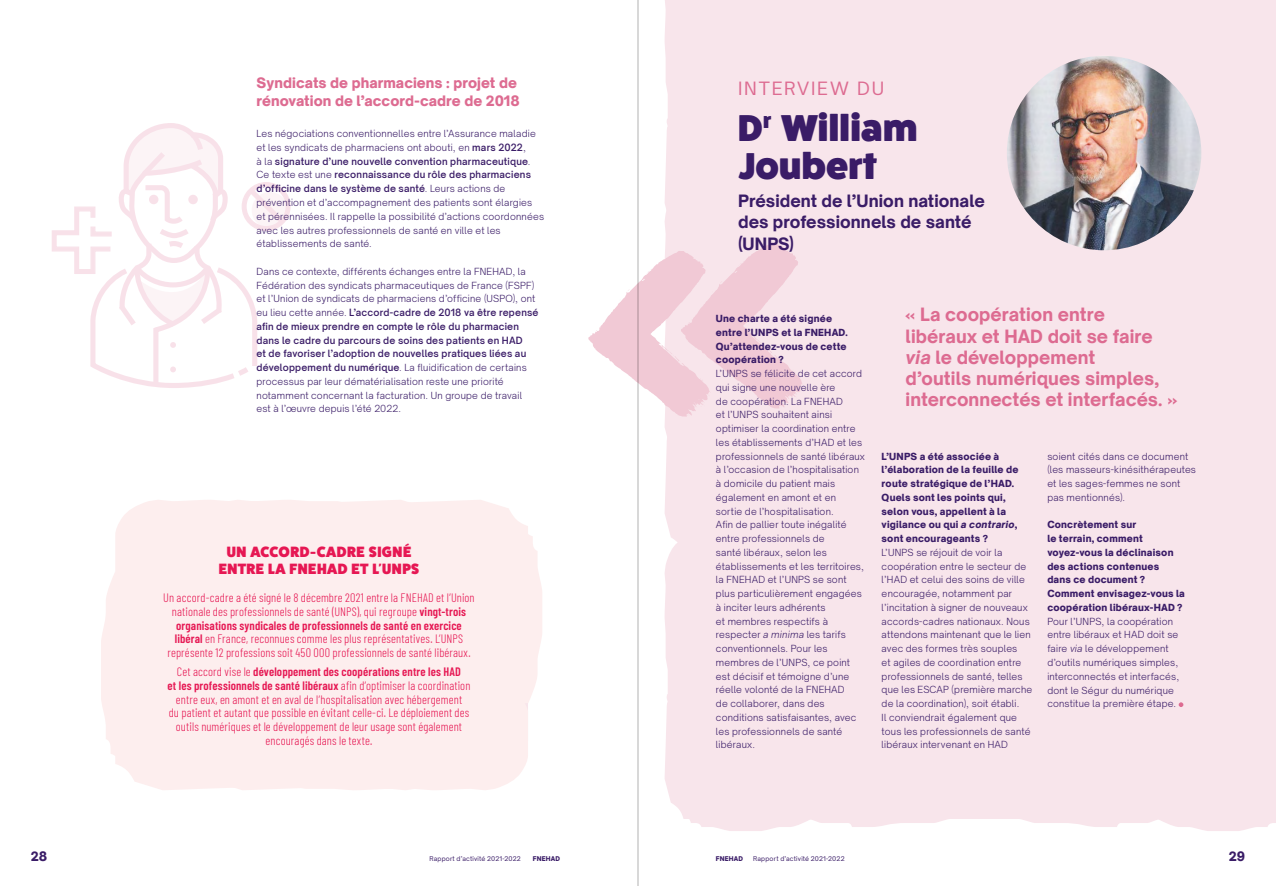
<style>
.page{position:relative;width:1276px;height:886px;background:#fff}
.page>*{position:absolute;margin:0;border:0;box-sizing:border-box;transform-origin:0 0}
.t1{font:800 37.5px/38.8px "Fat Frank";letter-spacing:.01em;color:#3a1c67}
.t2{font:800 17.5px/21.2px "Open Sauce Sans";color:#dd6b91}
.t3{font:17.5px "Open Sauce Sans";letter-spacing:.1em;color:#dd6b91}
.t4{font:800 16.25px/21.2px "Open Sauce Sans";letter-spacing:.005em;color:#3a1c67}
.t5{font:800 15px/17.5px "Fat Frank";letter-spacing:.025em;color:#e61753;text-align:center}
.t6{font:900 13.75px/17.5px "Open Sauce Sans";letter-spacing:.005em;color:#dd6b91}
.t7{font:900 12.5px "Open Sauce Sans";color:#3a1c67}
.t8{font:300 12.25px/13.8px "Barlow Condensed";letter-spacing:.01em;color:#e61753;text-align:center}
.t9{font:300 9.38px/13.8px "Open Sauce Sans";letter-spacing:.025em;color:#3a1c67}
.t10{font:900 9.38px/13.8px "Open Sauce Sans";letter-spacing:.02em;color:#3a1c67}
.t11{font:6.25px "Open Sauce Sans";letter-spacing:.025em;color:#3a1c67}
.t12{font:900 6.25px "Open Sauce Sans";letter-spacing:.025em;color:#3a1c67}
.s1{font-weight:600}
.s2{font-style:italic}
</style>
<div class="page">
<div style="left:664px;top:0;width:612px;height:169px;background:#f8e5eb"></div>
<div style="left:664px;top:479px;width:612px;height:42px;background:#f8e5eb"></div>
<div style="left:664px;top:169px;width:612px;height:310px;background:#f8e5eb"></div>
<div style="left:664px;top:521px;width:612px;height:310px;background:#f8e5eb"></div>
<svg style="left:588px;top:243px;width:215px;height:174px"></svg>
<svg style="left:52px;top:123px;width:239px;height:265px"></svg>
<img style="left:1007px;top:56px;width:194px;height:194px;border-radius:97px">
<svg style="left:1178px;top:702px;width:5px;height:5px"></svg>
<svg style="left:101px;top:573px;width:80px;height:217px;fill:#fdeeee"></svg>
<div style="left:181px;top:727px;width:347px;height:63px;background:#fdeeee"></div>
<div style="left:115px;top:500px;width:80px;height:227px;background:#fdeeee"></div>
<div style="left:195px;top:500px;width:347px;height:227px;background:#fdeeee"></div>
<div style="left:622px;top:0;width:32px;height:886px;background:#000;opacity:.25"></div>
<hr style="left:638px;top:0;width:1px;height:886px;background:#b3b2b2">
<h3 class="t6" style="left:256px;top:74px;width:265px">Syndicats de pharmaciens : projet de rénovation de l’accord-cadre de 2018</h3>
<p class="t9" style="left:256px;top:127px;width:289px">Les négociations conventionnelles entre l’Assurance maladie et les syndicats de pharmaciens ont abouti, en <span class="s1">mars 2022</span>,<br>à la <span class="s1">signature d’une nouvelle convention pharmaceutique</span>.<br>Ce texte est une <span class="s1">reconnaissance du rôle des pharmaciens d’officine dans le système de santé</span>. Leurs actions de prévention et d’accompagnement des patients sont élargies<br>et pérennisées. Il rappelle la possibilité d’actions coordonnées avec les autres professionnels de santé en ville et les établissements de santé.</p>
<p class="t9" style="left:256px;top:264px;width:283px">Dans ce contexte, différents échanges entre la FNEHAD, la Fédération des syndicats pharmaceutiques de France (FSPF) et l’Union de syndicats de pharmaciens d’officine (USPO), ont eu lieu cette année. <span class="s1">L’accord-cadre de 2018 va être repensé afin de mieux prendre en compte le rôle du pharmacien dans le cadre du parcours de soins des patients en HAD<br>et de favoriser l’adoption de nouvelles pratiques liées au développement du numérique</span>. La fluidification de certains processus par leur dématérialisation reste une priorité notamment concernant la facturation. Un groupe de travail est à l’oeuvre depuis l’été 2022.</p>
<h3 class="t5" style="left:219px;top:543px;width:202px">UN ACCORD-CADRE SIGNÉ<br>ENTRE LA FNEHAD ET L'UNPS</h3>
<p class="t8" style="left:163px;top:590px;width:313px">Un accord-cadre a été signé le 8 décembre 2021 entre la FNEHAD et l’Union nationale des professionnels de santé (UNPS), qui regroupe <span class="s1">vingt-trois organisations syndicales de professionnels de santé en exercice libéral</span> en France, reconnues comme les plus représentatives. L’UNPS représente 12 professions soit 450 000 professionnels de santé libéraux.</p>
<p class="t8" style="left:167px;top:664px;width:304px">Cet accord vise le <span class="s1">développement des coopérations entre les HAD<br>et les professionnels de santé libéraux</span> afin d’optimiser la coordination entre eux, en amont et en aval de l’hospitalisation avec hébergement<br>du patient et autant que possible en évitant celle-ci. Le déploiement des outils numériques et le développement de leur usage sont également encouragés dans le texte.</p>
<h2 class="t3" style="left:738px;top:77px;width:148px">INTERVIEW DU</h2>
<h1 class="t1" style="left:738px;top:109px;width:181px">D<sup>r</sup> William<br>Joubert</h1>
<h3 class="t4" style="left:738px;top:190px;width:248px">Président de l’Union nationale des professionnels de santé (UNPS)</h3>
<p class="t10" style="left:716px;top:311px;width:133px">Une charte a été signée entre l’UNPS et la FNEHAD.<br>Qu’attendez-vous de cette coopération ?</p>
<p class="t9" style="left:716px;top:366px;width:151px">L’UNPS se félicite de cet accord qui signe une nouvelle ère<br>de coopération. La FNEHAD<br>et l’UNPS souhaitent ainsi optimiser la coordination entre les établissements d’HAD et les professionnels de santé libéraux à l’occasion de l’hospitalisation à domicile du patient mais également en amont et en<br>sortie de l’hospitalisation.<br>Afin de pallier toute inégalité entre professionnels de<br>santé libéraux, selon les établissements et les territoires, la FNEHAD et l’UNPS se sont plus particulièrement engagées à inciter leurs adhérents<br>et membres respectifs à respecter <span class="s2">a minima</span> les tarifs conventionnels. Pour les membres de l’UNPS, ce point est décisif et témoigne d’une réelle volonté de la FNEHAD<br>de collaborer, dans des conditions satisfaisantes, avec les professionnels de santé libéraux.</p>
<h2 class="t2" style="left:905px;top:304px;width:273px">« La coopération entre libéraux et HAD doit se faire <span class="s2">via</span> le développement<br>d’outils numériques simples, interconnectés et interfacés. »</h2>
<p class="t10" style="left:881px;top:449px;width:138px">L’UNPS a été associée à l’élaboration de la feuille de route stratégique de l’HAD.<br>Quels sont les points qui, selon vous, appellent à la vigilance ou qui <span class="s2">a contrario</span>, sont encourageants ?</p>
<p class="t9" style="left:881px;top:545px;width:152px">L’UNPS se réjouit de voir la coopération entre le secteur de l’HAD et celui des soins de ville encouragée, notamment par l’incitation à signer de nouveaux accords-cadres nationaux. Nous attendons maintenant que le lien avec des formes très souples<br>et agiles de coordination entre professionnels de santé, telles que les ESCAP (première marche de la coordination), soit établi.<br>Il conviendrait également que tous les professionnels de santé libéraux intervenant en HAD</p>
<p class="t9" style="left:1047px;top:449px;width:150px">soient cités dans ce document (les masseurs-kinésithérapeutes et les sages-femmes ne sont pas mentionnés).</p>
<p class="t10" style="left:1047px;top:518px;width:139px">Concrètement sur<br>le terrain, comment voyez-vous la déclinaison des actions contenues dans ce document ?<br>Comment envisagez-vous la coopération libéraux-HAD ?</p>
<p class="t9" style="left:1047px;top:614px;width:133px">Pour l’UNPS, la coopération entre libéraux et HAD doit se faire <span class="s2">via</span> le développement d’outils numériques simples, interconnectés et interfacés, dont le Ségur du numérique constitue la première étape.</p>
<h3 class="t7" style="left:31px;top:848px;width:18px">28</h3>
<p class="t11" style="left:429px;top:855px;width:93px">Rapport d’activité 2021-2022</p>
<p class="t12" style="left:533px;top:855px;width:29px">FNEHAD</p>
<p class="t12" style="left:716px;top:855px;width:29px">FNEHAD</p>
<p class="t11" style="left:753px;top:855px;width:93px">Rapport d’activité 2021-2022</p>
<h3 class="t7" style="left:1228px;top:848px;width:18px">29</h3>
</div>
